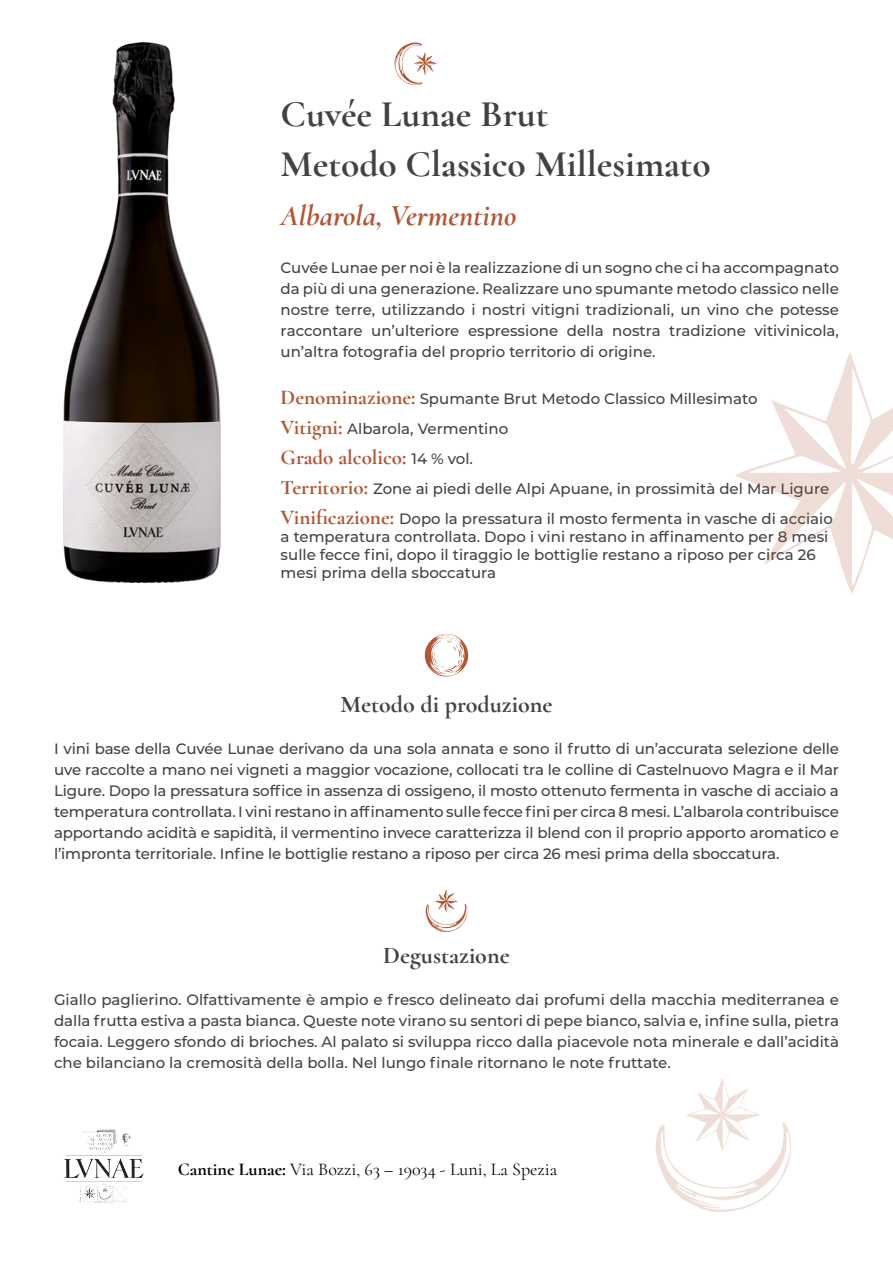
<style>
.page{position:relative;width:893px;height:1263px;background:#fff}
.page>*{position:absolute;margin:0;border:0;box-sizing:border-box;transform-origin:0 0}
.t1{font:700 37.5px/49.5px "Cormorant Garamond";color:#424143}
.t2{font:italic 700 30px "Cormorant";color:#b15534}
.t3{font:700 24px "Cormorant Garamond";color:#424143}
.t4{font:700 24px "Cormorant";color:#424143}
.t5{font:700 21px "Cormorant Garamond";color:#b15534}
.t6{font:18px "Cormorant";color:#000}
.t7{font:500 15px/21px "Montserrat";color:#424143;text-align:justify}
.s1{font-family:"Cormorant Garamond";font-weight:700;font-size:21px;color:#b15534}
.s2{font-family:"Montserrat";font-weight:500;font-size:15px;color:#424143}
.s3{font-weight:700}
</style>
<div class="page">
<img style="left:64px;top:1129px;width:80px;height:74px">
<svg style="left:394px;top:42px;width:43px;height:43px"></svg>
<svg style="left:425px;top:634px;width:43px;height:42px"></svg>
<svg style="left:426px;top:889px;width:41px;height:43px"></svg>
<svg style="left:655px;top:1078px;width:136px;height:134px"></svg>
<svg style="left:736px;top:352px;width:157px;height:241px"></svg>
<img style="left:63px;top:43px;width:158px;height:540px">
<h1 class="t1" style="left:281px;top:89px;width:432px">Cuvée Lunae Brut<br>Metodo Classico Millesimato</h1>
<h2 class="t2" style="left:281px;top:197px;width:237px">Albarola, Vermentino</h2>
<p class="t7" style="left:281px;top:257px;width:560px">Cuvée Lunae per noi è la realizzazione di un sogno che ci ha accompagnato da più di una generazione. Realizzare uno spumante metodo classico nelle nostre terre, utilizzando i nostri vitigni tradizionali, un vino che potesse raccontare un’ulteriore espressione della nostra tradizione vitivinicola, un’altra fotografia del proprio territorio di origine.</p>
<p class="t7" style="left:281px;top:383px;width:478px;line-height:30px"><span class="s1">Denominazione:</span> Spumante Brut Metodo Classico Millesimato<br><span class="s1">Vitigni:</span> Albarola, Vermentino</p>
<h3 class="t5" style="left:281px;top:444px;width:194px">Grado alcolico: <span class="s2">14 % vol.</span></h3>
<p class="t7" style="left:281px;top:473px;width:554px;line-height:30px"><span class="s1">Territorio:</span> Zone ai piedi delle Alpi Apuane, in prossimità del Mar Ligure<br><span class="s1">Vinificazione:</span> Dopo la pressatura il mosto fermenta in vasche di acciaio</p>
<p class="t7" style="left:281px;top:527px;width:549px;line-height:18px;text-align:left">a temperatura controllata. Dopo i vini restano in affinamento per 8 mesi sulle fecce fini, dopo il tiraggio le bottiglie restano a riposo per circa 26 mesi prima della sboccatura</p>
<h3 class="t3" style="left:341px;top:689px;width:213px">Metodo di produzione</h3>
<p class="t7" style="left:54px;top:737px;width:786px">I vini base della Cuvée Lunae derivano da una sola annata e sono il frutto di un’accurata selezione delle uve raccolte a mano nei vigneti a maggior vocazione, collocati tra le colline di Castelnuovo Magra e il Mar Ligure. Dopo la pressatura soffice in assenza di ossigeno, il mosto ottenuto fermenta in vasche di acciaio a temperatura controllata. I vini restano in affinamento sulle fecce fini per circa 8 mesi. L’albarola contribuisce apportando acidità e sapidità, il vermentino invece caratterizza il blend con il proprio apporto aromatico e l’impronta territoriale. Infine le bottiglie restano a riposo per circa 26 mesi prima della sboccatura.</p>
<h3 class="t4" style="left:383px;top:941px;width:128px">Degustazione</h3>
<p class="t7" style="left:54px;top:989px;width:786px">Giallo paglierino. Olfattivamente è ampio e fresco delineato dai profumi della macchia mediterranea e dalla frutta estiva a pasta bianca. Queste note virano su sentori di pepe bianco, salvia e, infine sulla, pietra focaia. Leggero sfondo di brioches. Al palato si sviluppa ricco dalla piacevole nota minerale e dall’acidità che bilanciano la cremosità della bolla. Nel lungo finale ritornano le note fruttate.</p>
<p class="t6" style="left:178px;top:1158px;width:381px"><span class="s3">Cantine Lunae:</span> Via Bozzi, 63 – 19034 - Luni, La Spezia</p>
</div>
